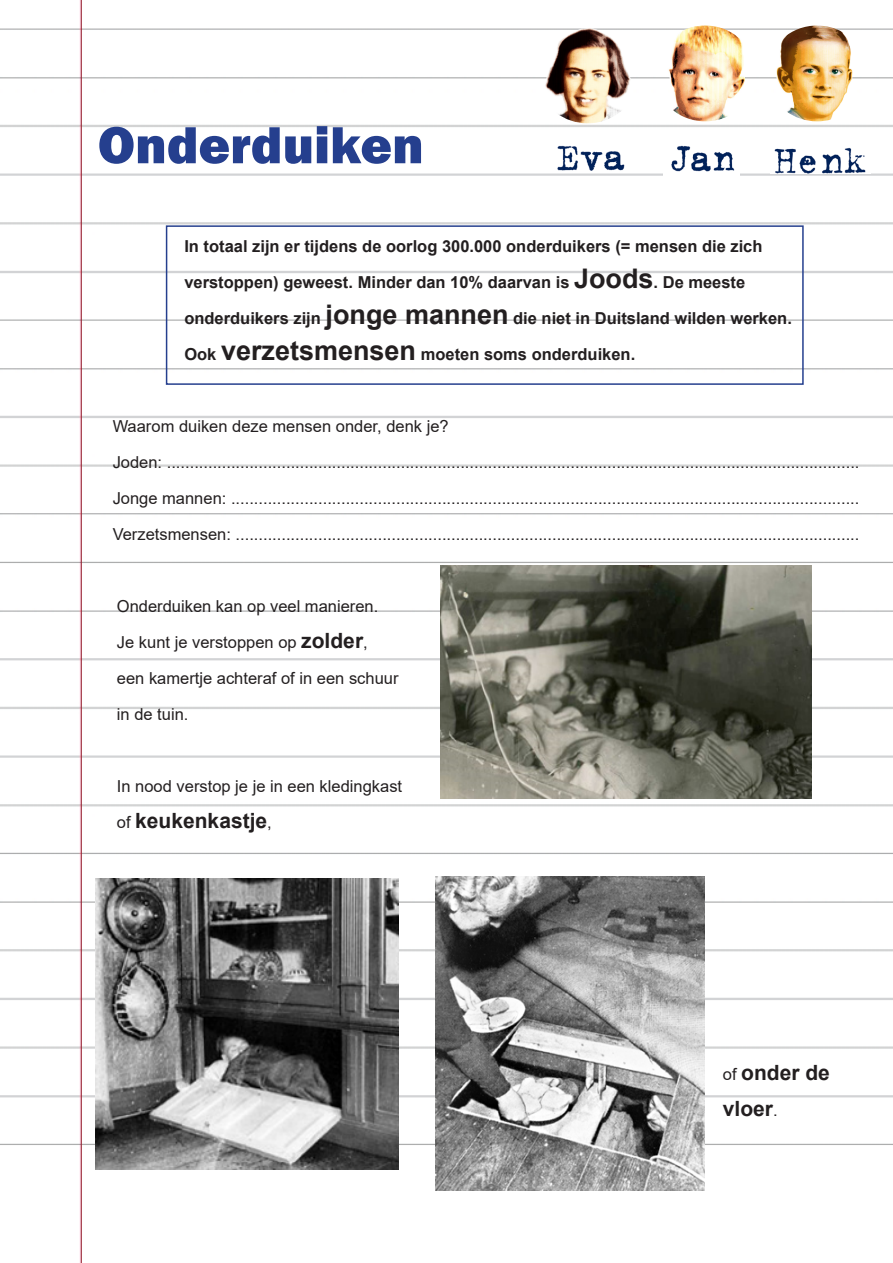
<style>
.page{position:relative;width:893px;height:1263px;background:#fff}
.page>*{position:absolute;margin:0;border:0;box-sizing:border-box;transform-origin:0 0}
.t1{font:800 54px "Franklin Gothic";color:#253f8e}
.broodtekst{font:700 21px/36px "Arial";color:#231f20}
.broodtekst-2{font:16.5px/36px "Arial";color:#231f20}
.invulwoorden{font:700 16.5px/36px "Arial";color:#231f20}
.s1{font-size:27px}
.s2{font-weight:700;font-size:21px}
.s3{font-weight:400;font-size:16.5px}
</style>
<div class="page">
<img style="left:0;top:0;width:893px;height:1263px">
<img style="left:776px;top:26px;width:77px;height:95px">
<img style="left:771px;top:142px;width:100px;height:31px">
<div style="left:166px;top:225px;width:638px;height:160px;border:2px solid #253f8e"></div>
<img style="left:667px;top:32px;width:78px;height:89px">
<img style="left:544px;top:28px;width:87px;height:95px">
<img style="left:663px;top:140px;width:77px;height:37px">
<img style="left:549px;top:140px;width:80px;height:31px">
<img style="left:440px;top:566px;width:371px;height:233px">
<img style="left:96px;top:878px;width:303px;height:291px">
<img style="left:436px;top:876px;width:268px;height:315px">
<p class="t1" style="left:98px;top:110px;width:327px">Onderduiken</p>
<p class="invulwoorden" style="left:184px;top:228px;width:609px">In totaal zijn er tijdens de oorlog 300.000 onderduikers (= mensen die zich verstoppen) geweest. Minder dan 10% daarvan is <span class="s1">Joods</span>. De meeste onderduikers zijn <span class="s1">jonge mannen</span> die niet in Duitsland wilden werken.<br>Ook <span class="s1">verzetsmensen</span> moeten soms onderduiken.</p>
<p class="broodtekst-2" style="left:113px;top:408px;width:338px">Waarom duiken deze mensen onder, denk je?</p>
<p class="broodtekst-2" style="left:113px;top:444px;width:748px">Joden: .......................................................................................................................................................</p>
<p class="broodtekst-2" style="left:113px;top:480px;width:748px">Jonge mannen: .........................................................................................................................................</p>
<p class="broodtekst-2" style="left:113px;top:516px;width:748px">Verzetsmensen: ........................................................................................................................................</p>
<p class="broodtekst-2" style="left:117px;top:588px;width:263px">Onderduiken kan op veel manieren.</p>
<p class="broodtekst-2" style="left:117px;top:624px;width:252px">Je kunt je verstoppen op <span class="s2">zolder</span>,</p>
<p class="broodtekst-2" style="left:117px;top:660px;width:283px">een kamertje achteraf of in een schuur in de tuin.</p>
<p class="broodtekst-2" style="left:117px;top:768px;width:287px">In nood verstop je je in een kledingkast</p>
<p class="broodtekst" style="left:117px;top:803px;width:156px"><span class="s3">of</span> keukenkastje<span class="s3">,</span></p>
<p class="broodtekst" style="left:723px;top:1055px;width:109px"><span class="s3">of</span> onder de vloer<span class="s3">.</span></p>
</div>
